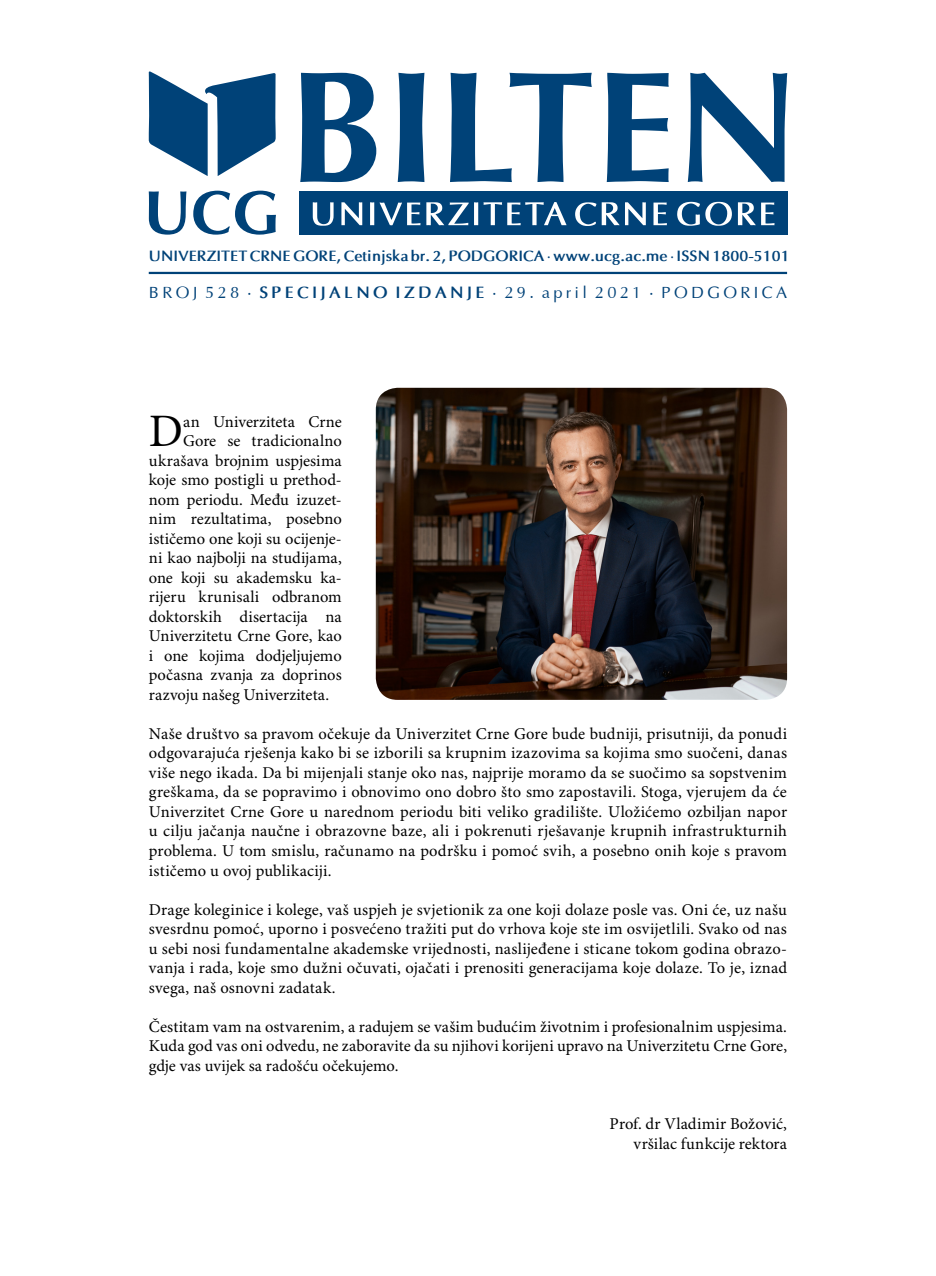
<style>
.page{position:relative;width:936px;height:1276px;background:#fff}
.page>*{position:absolute;margin:0;border:0;box-sizing:border-box;transform-origin:0 0}
.t1{font:46.5px "Minion Pro";color:#000}
.t2{font:16.5px/19.5px "Minion Pro";color:#000;text-align:justify}
.t3{font:16.5px "Optima";letter-spacing:.2em;color:#004278}
.t4{font:700 15px "Optima";color:#004278}
.s1{font-weight:400}
.s2{font-weight:700}
</style>
<div class="page">
<svg style="left:149px;top:191px;width:37px;height:44px"></svg>
<svg style="left:193px;top:191px;width:83px;height:44px"></svg>
<svg style="left:149px;top:71px;width:126px;height:105px"></svg>
<div style="left:299px;top:191px;width:488px;height:44px;background:#004278"></div>
<svg style="left:300px;top:73px;width:76px;height:109px"></svg>
<svg style="left:397px;top:73px;width:27px;height:109px;background:#205989"></svg>
<svg style="left:450px;top:73px;width:141px;height:109px"></svg>
<svg style="left:606px;top:73px;width:62px;height:109px"></svg>
<svg style="left:687px;top:73px;width:100px;height:109px"></svg>
<svg style="left:313px;top:202px;width:461px;height:24px"></svg>
<hr style="left:149px;top:272px;width:638px;height:2px;background:#004278">
<img style="left:376px;top:388px;width:411px;height:312px">
<p class="t4" style="left:149px;top:247px;width:642px">UNIVERZITET CRNE GORE, Cetinjska br. 2, PODGORICA <span class="s1">·</span> www.ucg.ac.me <span class="s1">·</span> ISSN 1800-5101</p>
<p class="t3" style="left:149px;top:280px;width:639px">BROJ 528 · <span class="s2">SPECIJALNO IZDANJE</span> · 29. april 2021 · PODGORICA</p>
<h1 class="t1" style="left:149px;top:404px;width:36px">D</h1>
<p class="t2" style="left:183px;top:412px;width:160px">an Univerziteta Crne</p>
<p class="t2" style="left:183px;top:432px;width:160px">Gore se tradicionalno</p>
<p class="t2" style="left:149px;top:451px;width:194px">ukrašava brojnim uspjesima</p>
<p class="t2" style="left:149px;top:471px;width:194px">koje smo postigli u prethod-</p>
<p class="t2" style="left:149px;top:490px;width:194px">nom periodu. Među izuzet-</p>
<p class="t2" style="left:149px;top:510px;width:194px">nim rezultatima, posebno</p>
<p class="t2" style="left:149px;top:529px;width:194px">ističemo one koji su ocijenje-</p>
<p class="t2" style="left:149px;top:549px;width:194px">ni kao najbolji na studijama,</p>
<p class="t2" style="left:149px;top:568px;width:194px">one koji su akademsku ka-</p>
<p class="t2" style="left:149px;top:588px;width:194px">rijeru krunisali odbranom</p>
<p class="t2" style="left:149px;top:607px;width:194px">doktorskih disertacija na</p>
<p class="t2" style="left:149px;top:627px;width:194px">Univerzitetu Crne Gore, kao</p>
<p class="t2" style="left:149px;top:646px;width:194px">i one kojima dodjeljujemo</p>
<p class="t2" style="left:149px;top:666px;width:194px">počasna zvanja za doprinos</p>
<p class="t2" style="left:149px;top:685px;width:182px">razvoju našeg Univerziteta.</p>
<p class="t2" style="left:149px;top:724px;width:639px">Naše društvo sa pravom očekuje da Univerzitet Crne Gore bude budniji, prisutniji, da ponudi odgovarajuća rješenja kako bi se izborili sa krupnim izazovima sa kojima smo suočeni, danas više nego ikada. Da bi mijenjali stanje oko nas, najprije moramo da se suočimo sa sopstvenim greškama, da se popravimo i obnovimo ono dobro što smo zapostavili. Stoga, vjerujem da će Univerzitet Crne Gore u narednom periodu biti veliko gradilište. Uložićemo ozbiljan napor u cilju jačanja naučne i obrazovne baze, ali i pokrenuti rješavanje krupnih infrastrukturnih problema. U tom smislu, računamo na podršku i pomoć svih, a posebno onih koje s pravom ističemo u ovoj publikaciji.</p>
<p class="t2" style="left:149px;top:900px;width:639px">Drage koleginice i kolege, vaš uspjeh je svjetionik za one koji dolaze posle vas. Oni će, uz našu svesrdnu pomoć, uporno i posvećeno tražiti put do vrhova koje ste im osvijetlili. Svako od nas u sebi nosi fundamentalne akademske vrijednosti, naslijeđene i sticane tokom godina obrazo&shy;vanja i rada, koje smo dužni očuvati, ojačati i prenositi generacijama koje dolaze. To je, iznad svega, naš osnovni zadatak.</p>
<p class="t2" style="left:149px;top:1017px;width:639px">Čestitam vam na ostvarenim, a radujem se vašim budućim životnim i profesionalnim uspjesima.<br>Kuda god vas oni odvedu, ne zaboravite da su njihovi korijeni upravo na Univerzitetu Crne Gore, gdje vas uvijek sa radošću očekujemo.</p>
<p class="t2" style="left:609px;top:1114px;width:179px;text-align:right">Prof. dr Vladimir Božović, vršilac funkcije rektora</p>
</div>
